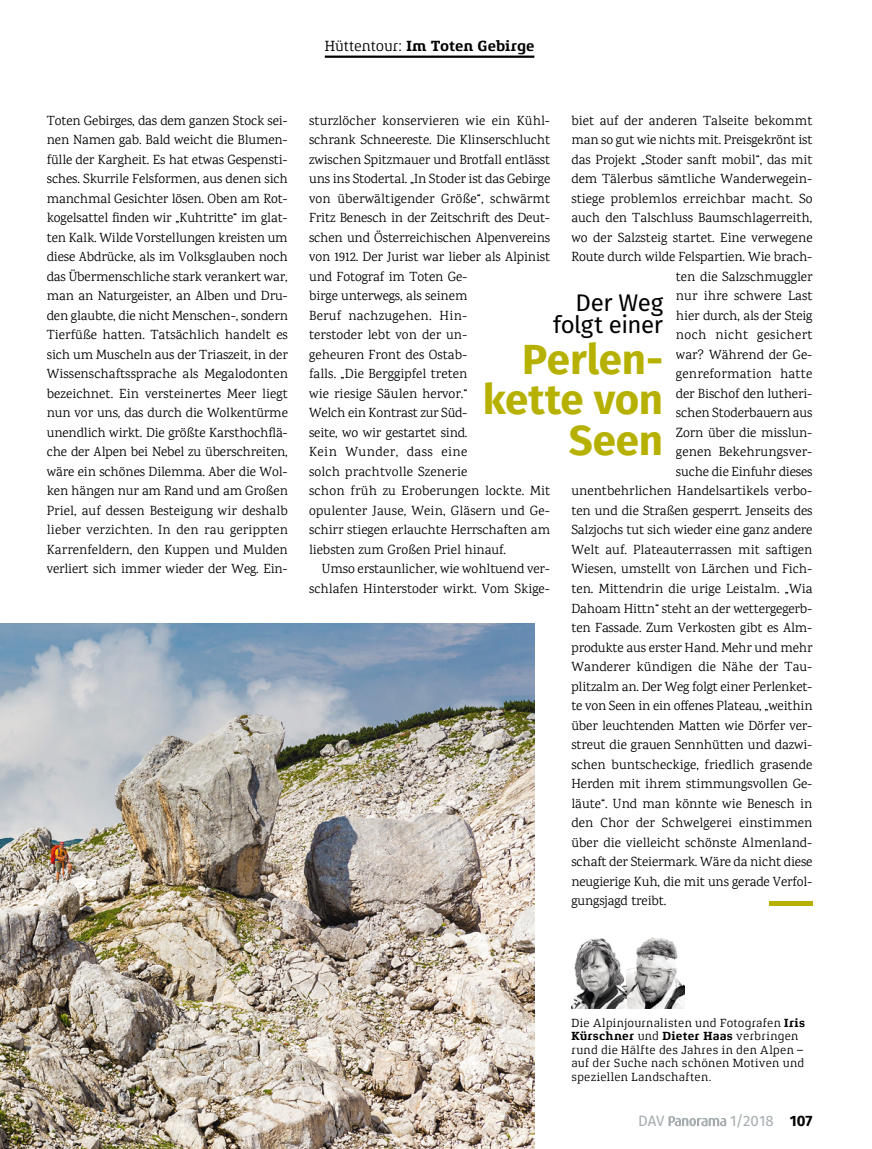
<style>
.page{position:relative;width:872px;height:1149px;background:#fff}
.page>*{position:absolute;margin:0;border:0;box-sizing:border-box;transform-origin:0 0}
.t1{font:700 42px/40.5px "Fira Sans";letter-spacing:-.005em;color:#b6b100;text-align:right}
.t2{font:24px/22.5px "Fira Sans";letter-spacing:-.02em;color:#000;text-align:right}
.t3{font:700 15px "Xenois Slab Pro";letter-spacing:-.005em;color:#000}
.t4{font:15px "Fira Sans";color:#a5acaf}
.t5{font:13.5px/19.5px "Karma";color:#000;text-align:justify}
.t6{font:13.5px "Karma";letter-spacing:.025em;color:#000}
.t7{font:12px/13.5px "Xenois Slab Pro";letter-spacing:.015em;color:#000}
.s1{font-weight:400}
.s2{font-weight:700}
.s3{font-weight:700;color:#000}
</style>
<div class="page">
<svg style="left:668px;top:1116px;width:58px;height:9px"></svg>
<div style="left:769px;top:900px;width:43px;height:5px;background:#b6b100"></div>
<img style="left:0;top:623px;width:534px;height:525px">
<img style="left:571px;top:937px;width:113px;height:71px">
<hr style="left:325px;top:56px;width:209px;height:2px;background:#000">
<p class="t3" style="left:325px;top:38px;width:211px"><span class="s1">Hüttentour:</span> Im Toten Gebirge</p>
<p class="t5" style="left:571px;top:110px;width:242px">biet auf der anderen Talseite bekommt</p>
<p class="t5" style="left:571px;top:130px;width:242px">man so gut wie nichts mit. Preisgekrönt ist</p>
<p class="t5" style="left:571px;top:149px;width:242px">das Projekt „Stoder sanft mobil“, das mit</p>
<p class="t5" style="left:571px;top:169px;width:242px">dem Tälerbus sämtliche Wanderwegein-</p>
<p class="t5" style="left:571px;top:188px;width:243px">stiege problemlos erreichbar macht. So</p>
<p class="t5" style="left:571px;top:208px;width:243px">auch den Talschluss Baumschlagerreith,</p>
<p class="t5" style="left:571px;top:227px;width:243px">wo der Salzsteig startet. Eine verwegene</p>
<p class="t5" style="left:571px;top:247px;width:242px">Route durch wilde Felspartien. Wie brach-</p>
<p class="t5" style="left:676px;top:266px;width:138px">ten die Salzschmuggler</p>
<p class="t5" style="left:676px;top:286px;width:138px">nur ihre schwere Last</p>
<p class="t5" style="left:676px;top:305px;width:138px">hier durch, als der Steig</p>
<p class="t6" style="left:676px;top:326px;width:138px">noch nicht gesichert</p>
<p class="t5" style="left:676px;top:344px;width:138px">war? Während der Ge-</p>
<p class="t6" style="left:676px;top:365px;width:138px">genreformation hatte</p>
<p class="t5" style="left:676px;top:383px;width:138px">der Bischof den lutheri-</p>
<p class="t5" style="left:676px;top:403px;width:138px">schen Stoderbauern aus</p>
<p class="t5" style="left:676px;top:422px;width:138px">Zorn über die misslun-</p>
<p class="t5" style="left:676px;top:442px;width:138px">genen Bekehrungsver-</p>
<p class="t5" style="left:676px;top:461px;width:138px">suche die Einfuhr dieses</p>
<p class="t5" style="left:571px;top:481px;width:242px">unentbehrlichen Handelsartikels verbo-</p>
<p class="t5" style="left:571px;top:500px;width:242px">ten und die Straßen gesperrt. Jenseits des</p>
<p class="t5" style="left:571px;top:520px;width:242px">Salzjochs tut sich wieder eine ganz andere</p>
<p class="t5" style="left:571px;top:539px;width:242px">Welt auf. Plateauterrassen mit saftigen</p>
<p class="t5" style="left:571px;top:559px;width:242px">Wiesen, umstellt von Lärchen und Fich-</p>
<p class="t5" style="left:571px;top:578px;width:242px">ten. Mittendrin die urige Leistalm. „Wia</p>
<p class="t5" style="left:571px;top:598px;width:242px">Dahoam Hittn“ steht an der wettergegerb-</p>
<p class="t5" style="left:571px;top:617px;width:242px">ten Fassade. Zum Verkosten gibt es Alm-</p>
<p class="t5" style="left:571px;top:637px;width:242px">produkte aus erster Hand. Mehr und mehr</p>
<p class="t5" style="left:571px;top:656px;width:242px">Wanderer kündigen die Nähe der Tau-</p>
<p class="t5" style="left:571px;top:676px;width:242px">plitzalm an. Der Weg folgt einer Perlenket-</p>
<p class="t5" style="left:571px;top:695px;width:243px">te von Seen in ein offenes Plateau, „weithin</p>
<p class="t5" style="left:571px;top:715px;width:242px">über leuchtenden Matten wie Dörfer ver-</p>
<p class="t5" style="left:571px;top:734px;width:242px">streut die grauen Sennhütten und dazwi-</p>
<p class="t5" style="left:571px;top:754px;width:242px">schen buntscheckige, friedlich grasende</p>
<p class="t5" style="left:571px;top:773px;width:242px">Herden mit ihrem stimmungsvollen Ge-</p>
<p class="t5" style="left:571px;top:793px;width:242px">läute“. Und man könnte wie Benesch in</p>
<p class="t5" style="left:571px;top:812px;width:243px">den Chor der Schwelgerei einstimmen</p>
<p class="t5" style="left:571px;top:832px;width:242px">über die vielleicht schönste Almenland-</p>
<p class="t5" style="left:571px;top:851px;width:242px">schaft der Steiermark. Wäre da nicht diese</p>
<p class="t5" style="left:571px;top:871px;width:242px">neugierige Kuh, die mit uns gerade Verfol-</p>
<p class="t5" style="left:571px;top:890px;width:96px">gungsjagd treibt.</p>
<p class="t5" style="left:47px;top:110px;width:243px">Toten Gebirges, das dem ganzen Stock sei&shy;nen Namen gab. Bald weicht die Blumen&shy;fülle der Kargheit. Es hat etwas Gespensti&shy;sches. Skurrile Felsformen, aus denen sich manchmal Gesichter lösen. Oben am Rot&shy;kogelsattel finden wir „Kuhtritte“ im glat&shy;ten Kalk. Wilde Vorstellungen kreisten um diese Abdrücke, als im Volksglauben noch das Übermenschliche stark verankert war, man an Naturgeister, an Alben und Dru&shy;den glaubte, die nicht Menschen-, sondern Tierfüße hatten. Tatsächlich handelt es sich um Muscheln aus der Triaszeit, in der Wissenschaftssprache als Megalodonten bezeichnet. Ein versteinertes Meer liegt nun vor uns, das durch die Wolkentürme unendlich wirkt. Die größte Karsthochflä&shy;che der Alpen bei Nebel zu überschreiten, wäre ein schönes Dilemma. Aber die Wol&shy;ken hängen nur am Rand und am Großen Priel, auf dessen Besteigung wir deshalb lieber verzichten. In den rau gerippten Karrenfeldern, den Kuppen und Mulden verliert sich immer wieder der Weg. Ein-</p>
<p class="t5" style="left:309px;top:110px;width:243px;text-align:left">sturzlöcher konservieren wie ein Kühl&shy;schrank Schneereste. Die Klinserschlucht zwischen Spitzmauer und Brotfall entlässt uns ins Stodertal. „In Stoder ist das Gebirge von überwältigender Größe“, schwärmt Fritz Benesch in der Zeitschrift des Deut&shy;schen und Österreichischen Alpenvereins von 1912. Der Jurist war lieber als Alpinist und Fotograf im Toten Ge-<br>birge unterwegs, als seinem<br>Beruf nachzugehen. Hin-<br>terstoder lebt von der un-<br>geheuren Front des Ostab-<br>falls. „Die Berggipfel treten<br>wie riesige Säulen hervor.“<br>Welch ein Kontrast zur Süd-<br>seite, wo wir gestartet sind.<br>Kein Wunder, dass eine<br>solch prachtvolle Szenerie<br>schon früh zu Eroberungen lockte. Mit opulenter Jause, Wein, Gläsern und Ge&shy;schirr stiegen erlauchte Herrschaften am liebsten zum Großen Priel hinauf.</p>
<h2 class="t2" style="left:553px;top:290px;width:112px">Der Weg folgt einer</h2>
<h1 class="t1" style="left:482px;top:335px;width:182px">Perlen&shy;kette von<br>Seen</h1>
<p class="t5" style="left:309px;top:559px;width:242px;text-align:right">Umso erstaunlicher, wie wohltuend ver&shy;schlafen Hinterstoder wirkt. Vom Skige-</p>
<p class="t7" style="left:571px;top:1015px;width:235px">Die Alpinjournalisten und Fotografen <span class="s2">Iris Kürschner</span> und <span class="s2">Dieter Haas</span> verbringen rund die Hälfte des Jahres in den Alpen – auf der Suche nach schönen Motiven und speziellen Landschaften.</p>
<p class="t4" style="left:638px;top:1109px;width:28px">DAV</p>
<p class="t4" style="left:730px;top:1109px;width:84px">1/2018 <span class="s3">107</span></p>
</div>
